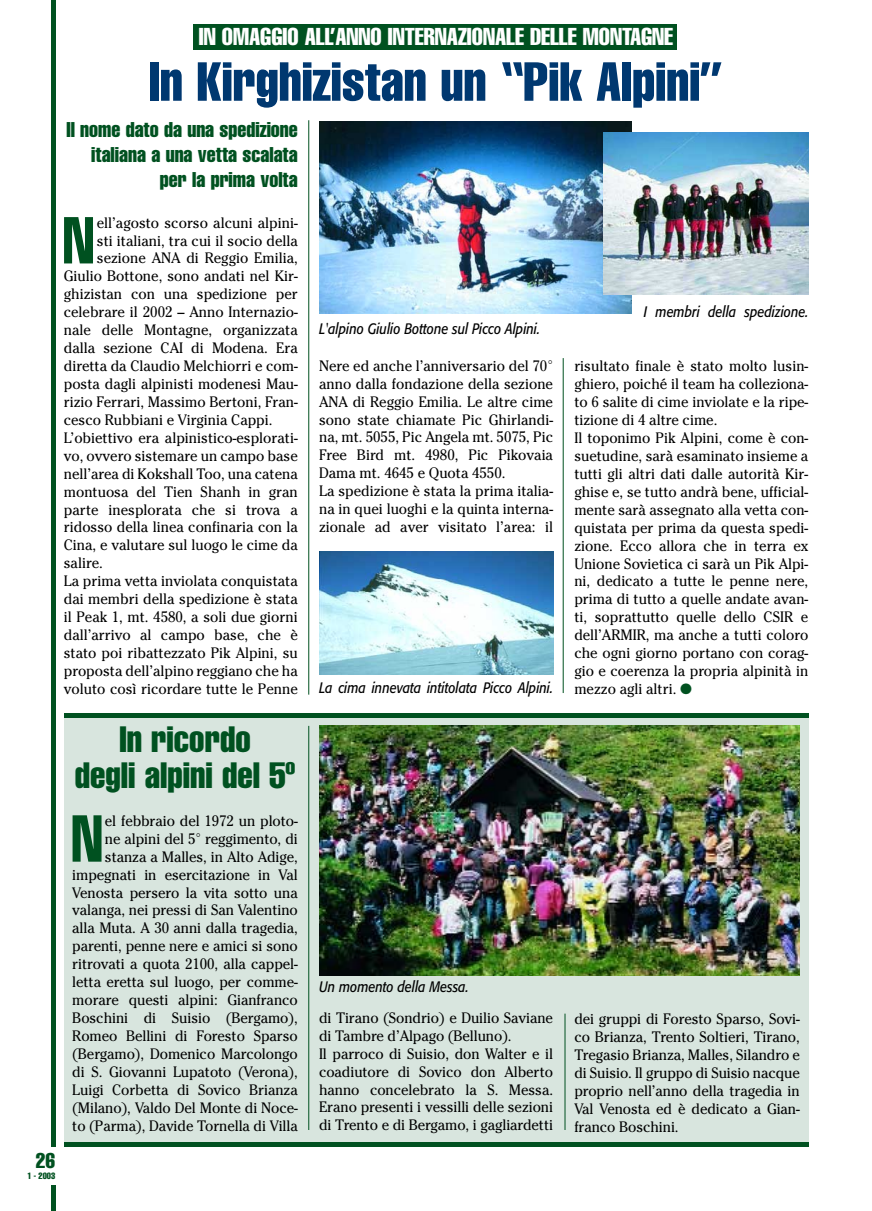
<style>
.page{position:relative;width:872px;height:1211px;background:#fff}
.page>*{position:absolute;margin:0;border:0;box-sizing:border-box;transform-origin:0 0}
.t1{font:extra-condensed 65.1px "Helvetica";color:#005120;scale:.95 1}
.t2{font:extra-condensed 54px "Helvetica";color:#003870}
.t3{font:extra-condensed 36px/36px "Helvetica";color:#005120;text-align:center}
.t4{font:extra-condensed 24px "Helvetica";color:#fff}
.t5{font:extra-condensed 21px/25.2px "Helvetica";color:#005120;text-align:right}
.t6{font:15px/17.9px "Cheltenham";color:#000;scale:.95 1}
.t7{font:italic 15px "Formata";color:#000;scale:.85 1}
.t8{font:extra-condensed 9px "Helvetica";color:#005120}
.s1{color:#005120}
</style>
<div class="page">
<hr style="left:51px;top:1185px;width:4px;height:25px;background:#005120">
<hr style="left:51px;top:0;width:4px;height:1147px;background:#005120">
<div style="left:193px;top:24px;width:483px;height:26px;background:#005120"></div>
<hr style="left:308px;top:120px;width:1px;height:574px;background:#005120">
<hr style="left:563px;top:358px;width:1px;height:335px;background:#005120">
<img style="left:319px;top:122px;width:312px;height:191px">
<img style="left:603px;top:132px;width:205px;height:163px">
<img style="left:319px;top:551px;width:234px;height:124px">
<div style="left:64px;top:717px;width:744px;height:425px;background:#d8e5de"></div>
<hr style="left:308px;top:726px;width:1px;height:404px;background:#005120">
<hr style="left:564px;top:1013px;width:1px;height:117px;background:#005120">
<img style="left:319px;top:726px;width:480px;height:249px">
<hr style="left:64px;top:713px;width:744px;height:4px;background:#005120">
<div style="left:64px;top:1142px;width:744px;height:5px;background:#005120"></div>
<h3 class="t4" style="left:199px;top:28px;width:476px">IN OMAGGIO ALL’ANNO INTERNAZIONALE DELLE MONTAGNE</h3>
<h2 class="t2" style="left:149px;top:62px;width:576px">In Kirghizistan un “Pik Alpini”</h2>
<h3 class="t5" style="left:66px;top:118px;width:233px">Il nome dato da una spedizione italiana a una vetta scalata per la prima volta</h3>
<h1 class="t1" style="left:63px;top:217px;width:34px">N</h1>
<p class="t6" style="left:97px;top:215px;width:213px">ell’agosto scorso alcuni alpini-</p>
<p class="t6" style="left:97px;top:233px;width:213px">sti italiani, tra cui il socio della</p>
<p class="t6" style="left:97px;top:251px;width:213px">sezione ANA di Reggio Emilia,</p>
<p class="t6" style="left:64px;top:269px;width:248px">Giulio Bottone, sono andati nel Kir-</p>
<p class="t6" style="left:64px;top:287px;width:248px">ghizistan con una spedizione per</p>
<p class="t6" style="left:64px;top:305px;width:248px">celebrare il 2002 – Anno Internazio-</p>
<p class="t6" style="left:64px;top:322px;width:248px">nale delle Montagne, organizzata</p>
<p class="t6" style="left:64px;top:340px;width:248px">dalla sezione CAI di Modena. Era</p>
<p class="t6" style="left:64px;top:358px;width:248px">diretta da Claudio Melchiorri e com-</p>
<p class="t6" style="left:64px;top:376px;width:248px">posta dagli alpinisti modenesi Mau-</p>
<p class="t6" style="left:64px;top:394px;width:248px">rizio Ferrari, Massimo Bertoni, Fran-</p>
<p class="t6" style="left:64px;top:412px;width:221px">cesco Rubbiani e Virginia Cappi.</p>
<p class="t6" style="left:64px;top:430px;width:248px">L’obiettivo era alpinistico-esplorati-</p>
<p class="t6" style="left:64px;top:448px;width:248px">vo, ovvero sistemare un campo base</p>
<p class="t6" style="left:64px;top:466px;width:248px">nell’area di Kokshall Too, una catena</p>
<p class="t6" style="left:64px;top:484px;width:248px">montuosa del Tien Shanh in gran</p>
<p class="t6" style="left:64px;top:502px;width:248px">parte inesplorata che si trova a</p>
<p class="t6" style="left:64px;top:520px;width:248px">ridosso della linea confinaria con la</p>
<p class="t6" style="left:64px;top:538px;width:248px">Cina, e valutare sul luogo le cime da</p>
<p class="t6" style="left:64px;top:555px;width:43px">salire.</p>
<p class="t6" style="left:64px;top:573px;width:248px">La prima vetta inviolata conquistata</p>
<p class="t6" style="left:64px;top:591px;width:248px">dai membri della spedizione è stata</p>
<p class="t6" style="left:64px;top:609px;width:248px">il Peak 1, mt. 4580, a soli due giorni</p>
<p class="t6" style="left:64px;top:627px;width:248px">dall’arrivo al campo base, che è</p>
<p class="t6" style="left:64px;top:645px;width:248px">stato poi ribattezzato Pik Alpini, su</p>
<p class="t6" style="left:64px;top:663px;width:248px">proposta dell’alpino reggiano che ha</p>
<p class="t6" style="left:64px;top:681px;width:248px">voluto così ricordare tutte le Penne</p>
<p class="t7" style="left:319px;top:322px;width:261px">L'alpino Giulio Bottone sul Picco Alpini.</p>
<p class="t6" style="left:319px;top:358px;width:248px">Nere ed anche l’anniversario del 70° anno dalla fondazione della sezione ANA di Reggio Emilia. Le altre cime sono state chiamate Pic Ghirlandi&shy;na, mt. 5055, Pic Angela mt. 5075, Pic Free Bird mt. 4980, Pic Pikovaia Dama mt. 4645 e Quota 4550.<br>La spedizione è stata la prima italia&shy;na in quei luoghi e la quinta interna&shy;zionale ad aver visitato l’area: il</p>
<p class="t7" style="left:319px;top:681px;width:277px">La cima innevata intitolata Picco Alpini.</p>
<p class="t7" style="left:644px;top:305px;width:195px">I membri della spedizione.</p>
<p class="t6" style="left:574px;top:359px;width:248px">risultato finale è stato molto lusin&shy;ghiero, poiché il team ha colleziona&shy;to 6 salite di cime inviolate e la ripe&shy;tizione di 4 altre cime.<br>Il toponimo Pik Alpini, come è con&shy;suetudine, sarà esaminato insieme a tutti gli altri dati dalle autorità Kir&shy;ghise e, se tutto andrà bene, ufficial&shy;mente sarà assegnato alla vetta con&shy;quistata per prima da questa spedi&shy;zione. Ecco allora che in terra ex Unione Sovietica ci sarà un Pik Alpi&shy;ni, dedicato a tutte le penne nere, prima di tutto a quelle andate avan&shy;ti, soprattutto quelle dello CSIR e dell’ARMIR, ma anche a tutti coloro che ogni giorno portano con corag&shy;gio e coerenza la propria alpinità in mezzo agli altri. <span class="s1">●</span></p>
<h3 class="t5" style="left:36px;top:1149px;width:21px">26</h3>
<p class="t8" style="left:27px;top:1173px;width:29px">1 - 2003</p>
<h3 class="t3" style="left:75px;top:723px;width:222px">In ricordo<br>degli alpini del 5º</h3>
<h1 class="t1" style="left:72px;top:815px;width:34px">N</h1>
<p class="t6" style="left:72px;top:813px;width:239px;text-align:right">el febbraio del 1972 un ploto-<br>ne alpini del 5° reggimento, di stanza a Malles, in Alto Adige, impegnati in esercitazione in Val Venosta persero la vita sotto una valanga, nei pressi di San Valentino alla Muta. A 30 anni dalla tragedia, parenti, penne nere e amici si sono ritrovati a quota 2100, alla cappel&shy;letta eretta sul luogo, per comme&shy;morare questi alpini: Gianfranco Boschini di Suisio (Bergamo), Romeo Bellini di Foresto Sparso (Bergamo), Domenico Marcolongo di S. Giovanni Lupatoto (Verona), Luigi Corbetta di Sovico Brianza (Milano), Valdo Del Monte di Noce&shy;to (Parma), Davide Tornella di Villa</p>
<p class="t7" style="left:319px;top:980px;width:177px">Un momento della Messa.</p>
<p class="t6" style="left:319px;top:1010px;width:248px">di Tirano (Sondrio) e Duilio Saviane di Tambre d’Alpago (Belluno).<br>Il parroco di Suisio, don Walter e il coadiutore di Sovico don Alberto hanno concelebrato la S. Messa.<br>Erano presenti i vessilli delle sezioni di Trento e di Bergamo, i gagliardetti</p>
<p class="t6" style="left:574px;top:1011px;width:239px;text-align:justify">dei gruppi di Foresto Sparso, Sovi&shy;co Brianza, Trento Soltieri, Tirano, Tregasio Brianza, Malles, Silandro e di Suisio. Il gruppo di Suisio nacque proprio nell’anno della tragedia in Val Venosta ed è dedicato a Gian&shy;franco Boschini.</p>
</div>
